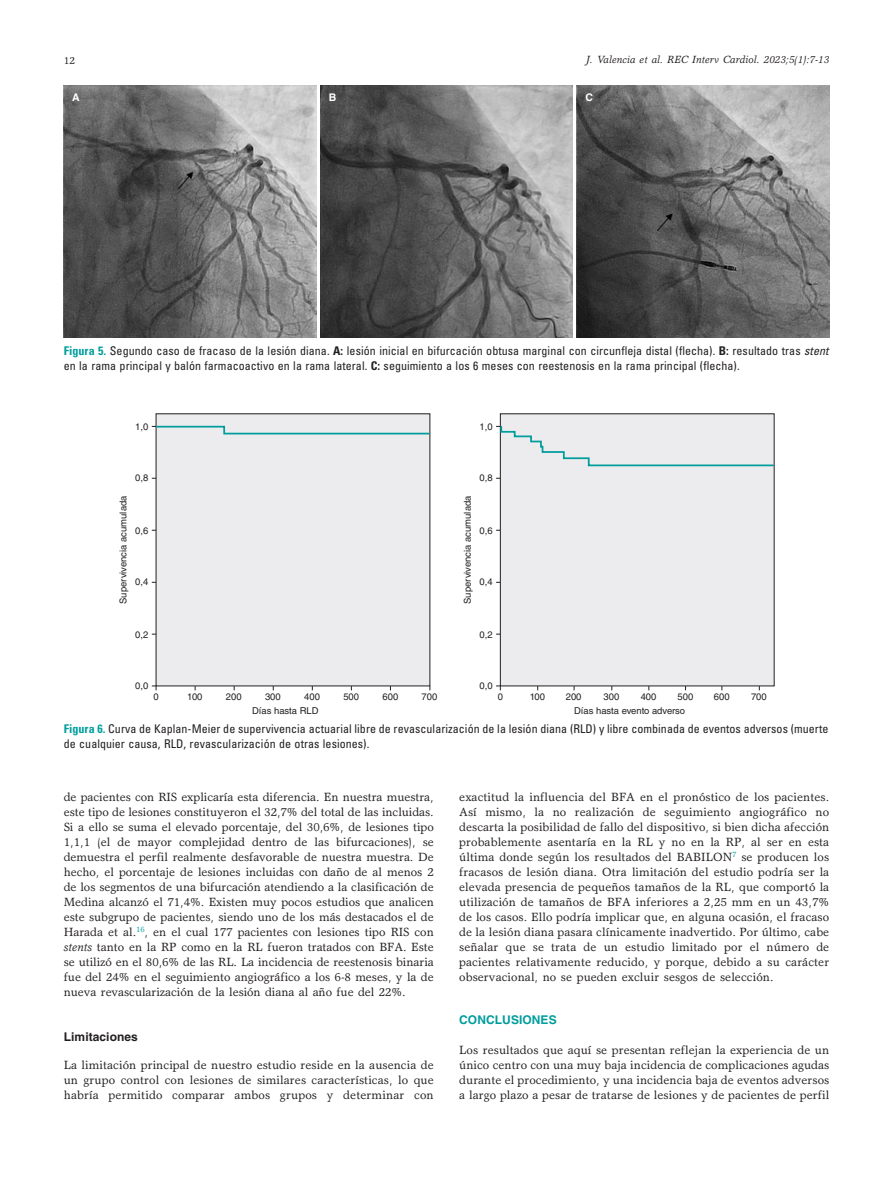
<style>
.page{position:relative;width:893px;height:1191px;background:#fff}
.page>*{position:absolute;margin:0;border:0;box-sizing:border-box;transform-origin:0 0}
.t1{font:12px/15px "Garth Graphic Std";letter-spacing:.005em;color:#231f20;text-align:justify}
.t2{font:condensed 12px/15px "Univers LT Std";letter-spacing:.005em;color:#231f20}
.t3{font:700 12px "Helvetica LT Std";letter-spacing:.005em;color:#231f20}
.t4{font:700 12px "Helvetica LT Std";letter-spacing:.005em;color:#009d9d}
.t5{font:italic 10.5px "Garth Graphic Std";letter-spacing:.005em;color:#231f20}
.t6{font:700 10.5px "Helvetica LT Std";color:#fff}
.t7{font:10.5px "Garth Graphic Std";color:#231f20}
.t8{font:9.45px/14.1px "Helvetica LT Std";color:#231f20}
.s1{font-weight:700;color:#009d9d}
.s2{font-weight:700}
.s3{font-style:italic}
</style>
<div class="page">
<img style="left:64px;top:85px;width:252px;height:252px">
<img style="left:320px;top:85px;width:253px;height:252px">
<img style="left:577px;top:85px;width:252px;height:252px">
<svg style="left:155px;top:413px;width:568px;height:278px"></svg>
<svg style="left:152px;top:685px;width:5px;height:5px"></svg>
<div style="left:500px;top:414px;width:274px;height:272px;background:#ececee"></div>
<svg style="left:152px;top:425px;width:622px;height:42px"></svg>
<p class="t7" style="left:64px;top:54px;width:13px">12</p>
<p class="t5" style="left:586px;top:53px;width:245px">J. Valencia et al. REC Interv Cardiol. 2023;5(1):7-13</p>
<p class="t6" style="left:72px;top:91px;width:9px">A</p>
<p class="t6" style="left:329px;top:91px;width:9px">B</p>
<p class="t6" style="left:585px;top:91px;width:9px">C</p>
<p class="t2" style="left:64px;top:343px;width:766px"><span class="s1">Figura 5.</span> Segundo caso de fracaso de la lesión diana. <span class="s2">A:</span> lesión inicial en bifurcación obtusa marginal con circunfleja distal (flecha). <span class="s2">B:</span> resultado tras <span class="s3">stent </span>en la rama principal y balón farmacoactivo en la rama lateral. <span class="s2">C:</span> seguimiento a los 6 meses con reestenosis en la rama principal (flecha).</p>
<p class="t8" style="left:135px;top:419px;width:15px">1,0</p>
<p class="t8" style="left:480px;top:419px;width:15px">1,0</p>
<p class="t8" style="left:135px;top:471px;width:15px">0,8</p>
<p class="t8" style="left:480px;top:471px;width:15px">0,8</p>
<p class="t8" style="left:116px;top:604px;width:110px;rotate:-90deg">Supervivencia acumulada</p>
<p class="t8" style="left:135px;top:523px;width:15px">0,6</p>
<p class="t8" style="left:135px;top:575px;width:15px">0,4</p>
<p class="t8" style="left:460px;top:604px;width:110px;rotate:-90deg">Supervivencia acumulada</p>
<p class="t8" style="left:480px;top:523px;width:15px">0,6</p>
<p class="t8" style="left:480px;top:575px;width:15px">0,4</p>
<p class="t8" style="left:135px;top:627px;width:15px">0,2</p>
<p class="t8" style="left:480px;top:627px;width:15px">0,2</p>
<p class="t8" style="left:135px;top:678px;width:15px">0,0</p>
<p class="t8" style="left:480px;top:678px;width:15px">0,0</p>
<p class="t8" style="left:153px;top:689px;width:7px">0</p>
<p class="t8" style="left:187px;top:689px;width:17px">100</p>
<p class="t8" style="left:226px;top:689px;width:17px">200</p>
<p class="t8" style="left:265px;top:689px;width:17px">300</p>
<p class="t8" style="left:304px;top:689px;width:17px">400</p>
<p class="t8" style="left:343px;top:689px;width:17px">500</p>
<p class="t8" style="left:382px;top:689px;width:17px">600</p>
<p class="t8" style="left:422px;top:689px;width:17px">700</p>
<p class="t8" style="left:498px;top:689px;width:7px">0</p>
<p class="t8" style="left:252px;top:703px;width:68px">Días hasta RLD</p>
<p class="t8" style="left:604px;top:689px;width:17px">300</p>
<p class="t8" style="left:641px;top:689px;width:17px">400</p>
<p class="t8" style="left:677px;top:689px;width:17px">500</p>
<p class="t8" style="left:714px;top:689px;width:17px">600</p>
<p class="t8" style="left:751px;top:689px;width:17px">700</p>
<p class="t8" style="left:530px;top:689px;width:17px">100</p>
<p class="t8" style="left:574px;top:689px;width:113px;text-indent:-8px">200<br>Días hasta evento adverso</p>
<p class="t2" style="left:64px;top:721px;width:766px"><span class="s1">Figura 6.</span> Curva de Kaplan-Meier de supervivencia actuarial libre de revascularización de la lesión diana (RLD) y libre combinada de eventos adversos (muerte de cualquier causa, RLD, revascularización de otras lesiones).</p>
<p class="t1" style="left:64px;top:789px;width:372px">de pacientes con RIS explicaría esta diferencia. En nuestra muestra, este tipo de lesiones constituyeron el 32,7% del total de las incluidas.<br>Si a ello se suma el elevado porcentaje, del 30,6%, de lesiones tipo 1,1,1 (el de mayor complejidad dentro de las bifurcaciones), se demuestra el perfil realmente desfavorable de nuestra muestra. De hecho, el porcentaje de lesiones incluidas con daño de al menos 2 de los segmentos de una bifurcación atendiendo a la clasificación de Medina alcanzó el 71,4%. Existen muy pocos estudios que analicen este subgrupo de pacientes, siendo uno de los más destacados el de Harada et al.<sup>16</sup>, en el cual 177 pacientes con lesiones tipo RIS con <span class="s3">stents</span> tanto en la RP como en la RL fueron tratados con BFA. Este se utilizó en el 80,6% de las RL. La incidencia de reestenosis binaria fue del 24% en el seguimiento angiográfico a los 6-8 meses, y la de nueva revascularización de la lesión diana al año fue del 22%.</p>
<p class="t3" style="left:64px;top:1029px;width:76px">Limitaciones</p>
<p class="t1" style="left:64px;top:1057px;width:372px">La limitación principal de nuestro estudio reside en la ausencia de un grupo control con lesiones de similares características, lo que habría permitido comparar ambos grupos y determinar con</p>
<p class="t1" style="left:459px;top:789px;width:372px">exactitud la influencia del BFA en el pronóstico de los pacientes.<br>Así mismo, la no realización de seguimiento angiográfico no descarta la posibilidad de fallo del dispositivo, si bien dicha afección probablemente asentaría en la RL y no en la RP, al ser en esta última donde según los resultados del BABILON<sup>7</sup> se producen los fracasos de lesión diana. Otra limitación del estudio podría ser la elevada presencia de pequeños tamaños de la RL, que comportó la utilización de tamaños de BFA inferiores a 2,25 mm en un 43,7% de los casos. Ello podría implicar que, en alguna ocasión, el fracaso de la lesión diana pasara clínicamente inadvertido. Por último, cabe señalar que se trata de un estudio limitado por el número de pacientes relativamente reducido, y porque, debido a su carácter observacional, no se pueden excluir sesgos de selección.</p>
<p class="t4" style="left:459px;top:1012px;width:99px">CONCLUSIONES</p>
<p class="t1" style="left:459px;top:1042px;width:372px">Los resultados que aquí se presentan reflejan la experiencia de un único centro con una muy baja incidencia de complicaciones agudas durante el procedimiento, y una incidencia baja de eventos adversos a largo plazo a pesar de tratarse de lesiones y de pacientes de perfil</p>
</div>
